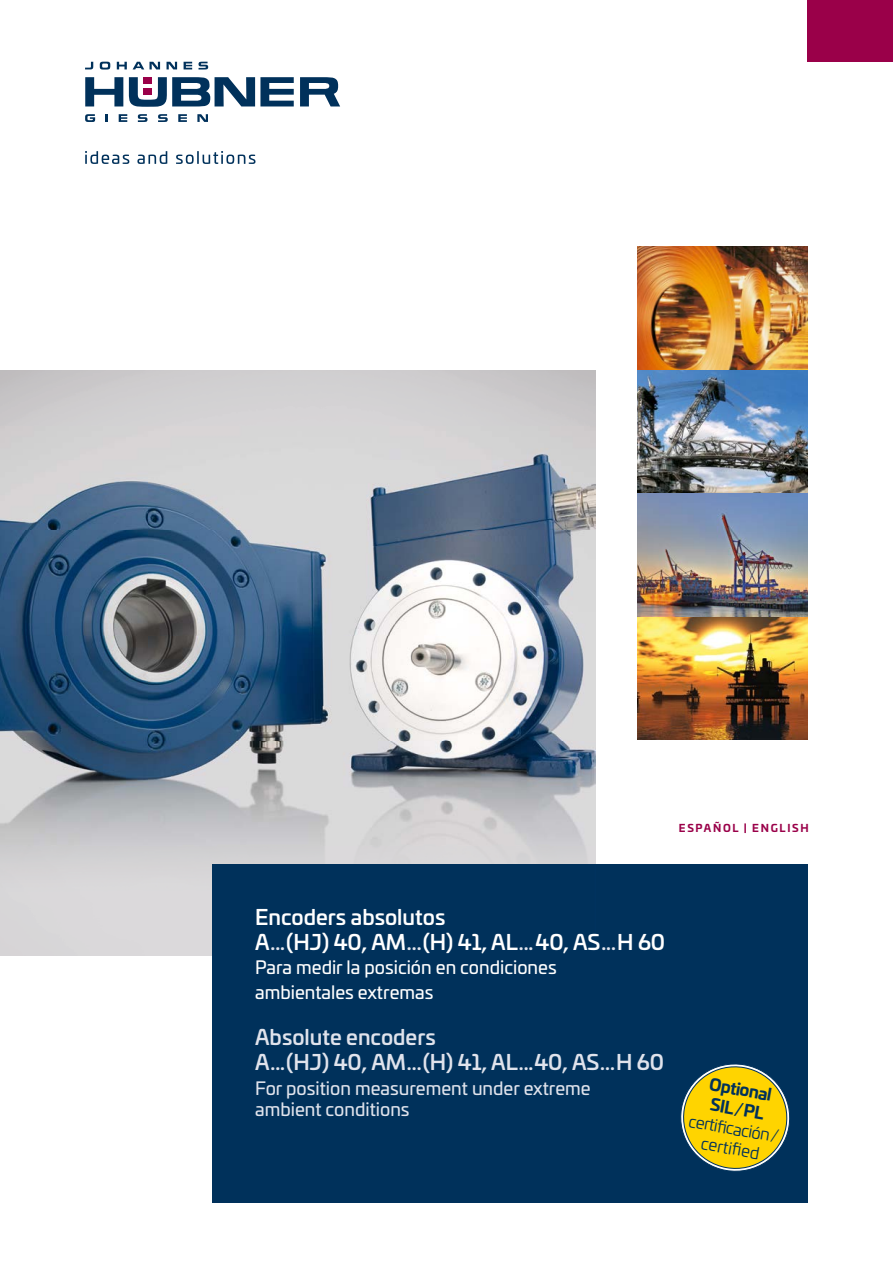
<style>
.page{position:relative;width:893px;height:1263px;background:#fff}
.page>*{position:absolute;margin:0;border:0;box-sizing:border-box;transform-origin:0 0}
.t1{font:500 21px/24.8px "Univia Pro";color:#fff}
.t2{font:500 21px/24.8px "Univia Pro";color:#e0e3ec}
.t3{font:18px/21px "Univia Pro";color:#e0e3ec}
.t4{font:18px/24.8px "Univia Pro";color:#fff}
.t5{font:16.5px/19.8px "Univia Pro";color:#00315b;text-align:center}
.t6{font:700 16.5px/19.8px "Univia Pro";color:#00315b}
.t7{font:700 10.5px "Univia Pro";letter-spacing:.16em;color:#9a0049}
.s1{color:#e0e3ec}
</style>
<div class="page">
<img style="left:0;top:370px;width:595px;height:476px">
<img style="left:0;top:951px;width:213px;height:5px">
<div style="left:808px;top:0;width:85px;height:62px;background:#9a0049"></div>
<svg style="left:85px;top:77px;width:38px;height:29px"></svg>
<svg style="left:300px;top:77px;width:40px;height:29px"></svg>
<svg style="left:129px;top:77px;width:165px;height:30px"></svg>
<svg style="left:100px;top:62px;width:10px;height:8px"></svg>
<svg style="left:117px;top:62px;width:10px;height:7px"></svg>
<svg style="left:133px;top:62px;width:27px;height:7px"></svg>
<svg style="left:167px;top:62px;width:10px;height:7px"></svg>
<svg style="left:184px;top:62px;width:8px;height:7px"></svg>
<svg style="left:199px;top:62px;width:9px;height:8px"></svg>
<svg style="left:85px;top:62px;width:8px;height:7px"></svg>
<div style="left:143px;top:77px;width:9px;height:7px;background:#9a0049"></div>
<div style="left:143px;top:88px;width:9px;height:7px;background:#9a0049"></div>
<svg style="left:85px;top:151px;width:44px;height:13px"></svg>
<svg style="left:137px;top:151px;width:30px;height:13px"></svg>
<svg style="left:176px;top:151px;width:79px;height:13px"></svg>
<svg style="left:158px;top:114px;width:10px;height:8px"></svg>
<svg style="left:138px;top:114px;width:9px;height:8px"></svg>
<svg style="left:119px;top:114px;width:8px;height:8px"></svg>
<svg style="left:178px;top:114px;width:9px;height:8px"></svg>
<svg style="left:197px;top:114px;width:11px;height:8px"></svg>
<svg style="left:106px;top:114px;width:2px;height:8px"></svg>
<svg style="left:85px;top:114px;width:10px;height:8px"></svg>
<img style="left:638px;top:247px;width:170px;height:493px">
<div style="left:213px;top:864px;width:595px;height:339px;background:#00315b"></div>
<img style="left:0;top:846px;width:248px;height:105px">
<img style="left:213px;top:864px;width:35px;height:87px">
<svg style="left:680px;top:1064px;width:110px;height:108px"></svg>
<p class="t7" style="left:679px;top:820px;width:131px">ESPAÑOL | ENGLISH</p>
<p class="t1" style="left:255px;top:903px;width:412px">Encoders absolutos<br>A <span class="s1">...</span>(HJ) 40, AM <span class="s1">...</span>(H) 41, AL <span class="s1">...</span> 40, AS <span class="s1">...</span>H 60</p>
<p class="t4" style="left:255px;top:954px;width:303px">Para medir la posición en condiciones ambientales extremas</p>
<p class="t2" style="left:255px;top:1024px;width:410px">Absolute encoders<br>A ...(HJ) 40, AM ...(H) 41, AL ... 40, AS ...H 60</p>
<p class="t3" style="left:255px;top:1077px;width:337px">For position measurement under extreme ambient conditions</p>
<p class="t6" style="left:711px;top:1073px;width:65px;rotate:10deg">Optional<br>SIL / PL</p>
<p class="t5" style="left:691px;top:1110px;width:92px;rotate:10deg">certifi cación / certifi ed</p>
</div>
